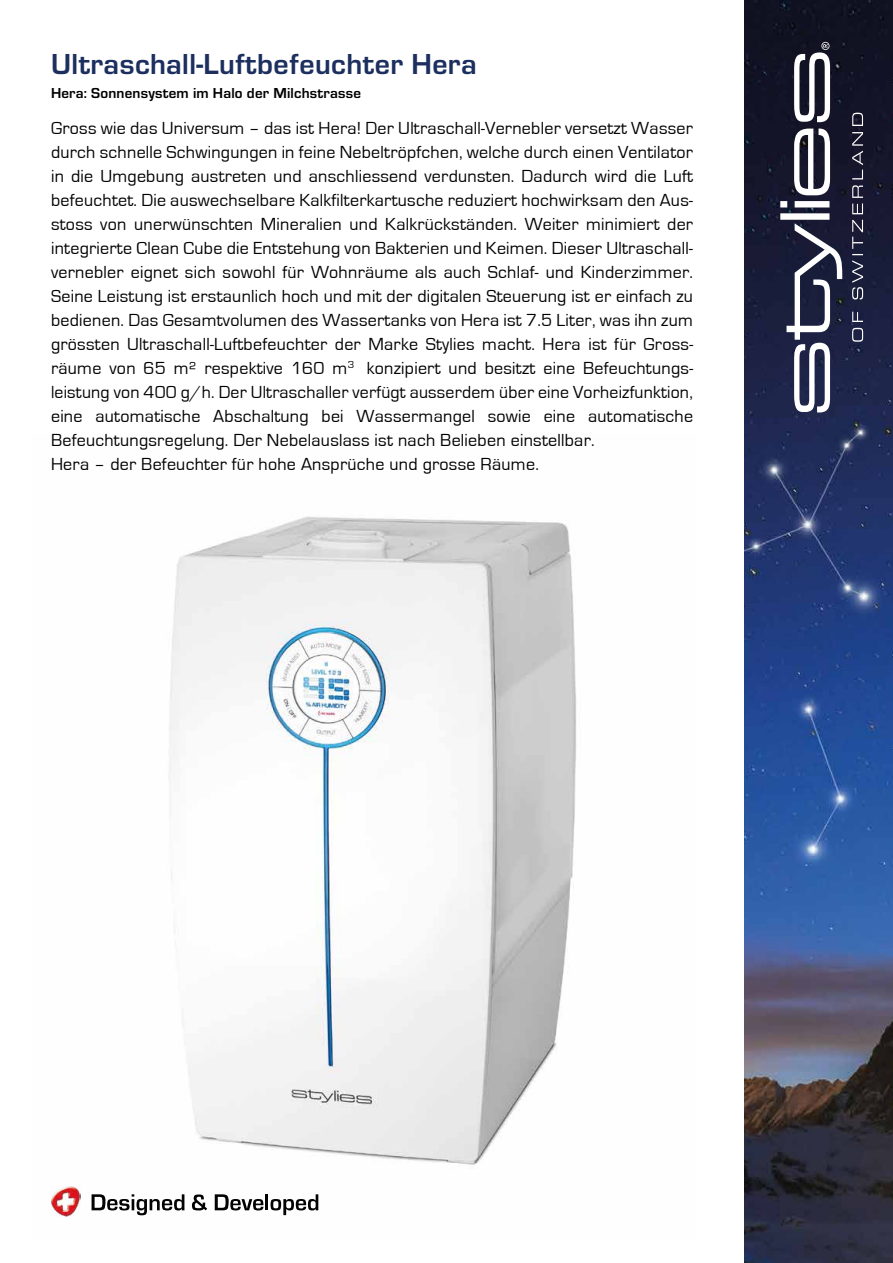
<style>
.page{position:relative;width:893px;height:1263px;background:#fff}
.page>*{position:absolute;margin:0;border:0;box-sizing:border-box;transform-origin:0 0}
.t1{font:700 30px "Eurostile OT";letter-spacing:.015em;color:#1c2f5f}
.t2{font:18px/24px "Eurostile";letter-spacing:.015em;color:#000}
.t3{font:700 15px "Eurostile OT";letter-spacing:.015em;color:#000}
</style>
<div class="page">
<img style="left:60px;top:516px;width:516px;height:701px">
<img style="left:744px;top:0;width:149px;height:1263px">
<svg style="left:780px;top:213px;width:62px;height:199px"></svg>
<svg style="left:780px;top:201px;width:49px;height:6px"></svg>
<svg style="left:794px;top:129px;width:36px;height:66px"></svg>
<svg style="left:794px;top:42px;width:36px;height:80px"></svg>
<svg style="left:852px;top:113px;width:11px;height:229px"></svg>
<img style="left:51px;top:1186px;width:29px;height:30px">
<svg style="left:92px;top:1194px;width:92px;height:21px"></svg>
<svg style="left:192px;top:1194px;width:15px;height:16px"></svg>
<svg style="left:215px;top:1194px;width:103px;height:21px"></svg>
<h1 class="t1" style="left:51px;top:47px;width:427px">Ultraschall-Luftbefeuchter Hera</h1>
<p class="t3" style="left:51px;top:84px;width:311px">Hera: Sonnensystem im Halo der Milchstrasse</p>
<p class="t2" style="left:51px;top:116px;width:644px">Gross wie das Universum – das ist Hera! Der Ultraschall-Vernebler versetzt Wasser durch schnelle Schwingungen in feine Nebeltröpfchen, welche durch einen Ventilator in die Umgebung austreten und anschliessend verdunsten. Dadurch wird die Luft befeuchtet. Die auswechselbare Kalkfilterkartusche reduziert hochwirksam den Aus&shy;stoss von unerwünschten Mineralien und Kalkrückständen. Weiter minimiert der integrierte Clean Cube die Entstehung von Bakterien und Keimen. Dieser Ultraschall&shy;vernebler eignet sich sowohl für Wohnräume als auch Schlaf- und Kinderzimmer.<br>Seine Leistung ist erstaunlich hoch und mit der digitalen Steuerung ist er einfach zu bedienen. Das Gesamtvolumen des Wassertanks von Hera ist 7.5 Liter, was ihn zum grössten Ultraschall-Luftbefeuchter der Marke Stylies macht. Hera ist für Gross&shy;räume von 65 m² respektive 160 m<sup>3</sup> konzipiert und besitzt eine Befeuchtungs&shy;leistung von 400 g/h. Der Ultraschaller verfügt ausserdem über eine Vorheizfunktion, eine automatische Abschaltung bei Wassermangel sowie eine automatische Befeuchtungsregelung. Der Nebelauslass ist nach Belieben einstellbar.<br>Hera – der Befeuchter für hohe Ansprüche und grosse Räume.</p>
</div>
